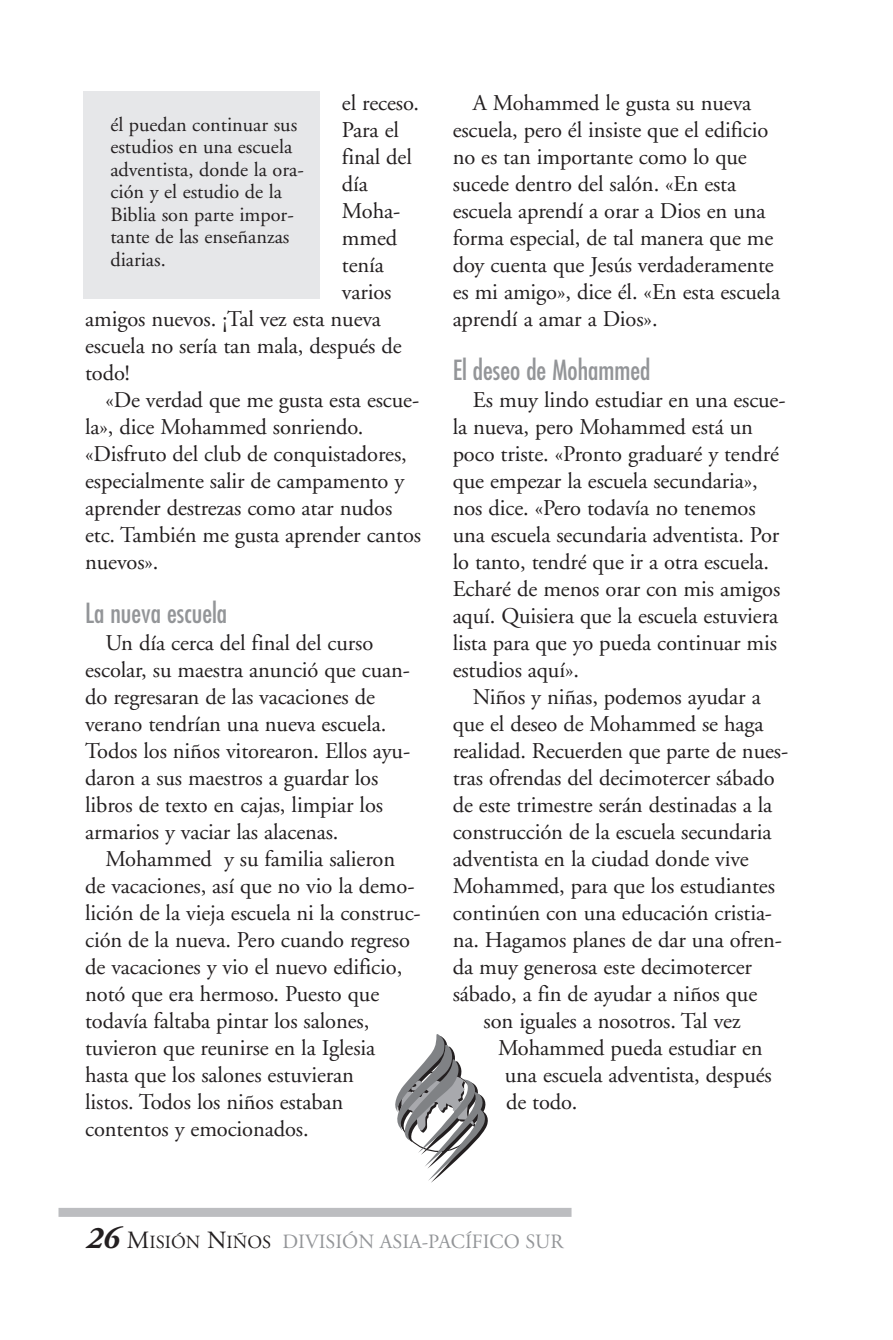
<style>
.page{position:relative;width:893px;height:1340px;background:#fff}
.page>*{position:absolute;margin:0;border:0;box-sizing:border-box;transform-origin:0 0}
.t1{font:condensed 27px "Futura";color:#939598}
.t2{font:22.5px/27px "Adobe Garamond";letter-spacing:-.005em;color:#231f20}
.t3{font:20.25px/22.5px "Adobe Garamond";color:#231f20}
.t4{font:20.25px "Adobe Garamond";color:#939598}
.s1{font-weight:700;font-style:italic;font-size:31.5px;color:#231f20}
.s2{font-size:24.75px;color:#231f20}
.s3{font-size:18.45px;color:#231f20}
</style>
<div class="page">
<div style="left:58px;top:1207px;width:513px;height:9px;background:#bcbdc0"></div>
<svg style="left:395px;top:1034px;width:93px;height:148px"></svg>
<div style="left:83px;top:91px;width:236px;height:208px;background:#e6e7e9"></div>
<p class="t2" style="left:342px;top:91px;width:79px">el receso.</p>
<p class="t2" style="left:342px;top:118px;width:59px">Para el</p>
<p class="t2" style="left:342px;top:145px;width:71px">final del</p>
<p class="t2" style="left:342px;top:172px;width:28px">día</p>
<p class="t2" style="left:342px;top:199px;width:60px">Moha-</p>
<p class="t2" style="left:342px;top:226px;width:57px">mmed</p>
<p class="t2" style="left:342px;top:253px;width:44px">tenía</p>
<p class="t2" style="left:342px;top:280px;width:51px">varios</p>
<p class="t2" style="left:85px;top:307px;width:297px">amigos nuevos. ¡Tal vez esta nueva</p>
<p class="t2" style="left:85px;top:334px;width:318px">escuela no sería tan mala, después de</p>
<p class="t2" style="left:85px;top:361px;width:46px">todo!</p>
<p class="t2" style="left:105px;top:388px;width:315px">«De verdad que me gusta esta escue-</p>
<p class="t2" style="left:85px;top:415px;width:280px">la», dice Mohammed sonriendo.</p>
<p class="t2" style="left:85px;top:442px;width:323px">«Disfruto del club de conquistadores,</p>
<p class="t2" style="left:85px;top:469px;width:321px">especialmente salir de campamento y</p>
<p class="t2" style="left:85px;top:496px;width:309px">aprender destrezas como atar nudos</p>
<p class="t2" style="left:85px;top:523px;width:337px">etc. También me gusta aprender cantos</p>
<p class="t2" style="left:85px;top:550px;width:75px">nuevos».</p>
<p class="t1" style="left:85px;top:600px;width:144px">La nueva escuela</p>
<p class="t2" style="left:85px;top:631px;width:327px;text-indent:20px">Un día cerca del final del curso escolar, su maestra anunció que cuan&shy;do regresaran de las vacaciones de verano tendrían una nueva escuela.<br>Todos los niños vitorearon. Ellos ayu&shy;daron a sus maestros a guardar los libros de texto en cajas, limpiar los armarios y vaciar las alacenas.</p>
<p class="t2" style="left:85px;top:847px;width:337px;text-indent:20px">Mohammed y su familia salieron de vacaciones, así que no vio la demo&shy;lición de la vieja escuela ni la construc&shy;ción de la nueva. Pero cuando regreso de vacaciones y vio el nuevo edificio, notó que era hermoso. Puesto que todavía faltaba pintar los salones, tuvieron que reunirse en la Iglesia hasta que los salones estuvieran<br>listos. Todos los niños estaban contentos y emocionados.</p>
<p class="t3" style="left:110px;top:115px;width:195px">él puedan continuar sus estudios en una escuela adventista, donde la ora&shy;ción y el estudio de la<br>Biblia son parte impor&shy;tante de las enseñanzas diarias.</p>
<p class="t2" style="left:453px;top:91px;width:329px;text-indent:20px">A Mohammed le gusta su nueva escuela, pero él insiste que el edificio no es tan importante como lo que sucede dentro del salón. «En esta escuela aprendí a orar a Dios en una forma especial, de tal manera que me doy cuenta que Jesús verdaderamente es mi amigo», dice él. «En esta escuela aprendí a amar a Dios».</p>
<p class="t1" style="left:453px;top:357px;width:199px">El deseo de Mohammed</p>
<p class="t2" style="left:453px;top:388px;width:334px;text-indent:20px">Es muy lindo estudiar en una escue&shy;la nueva, pero Mohammed está un poco triste. «Pronto graduaré y tendré que empezar la escuela secundaria», nos dice. «Pero todavía no tenemos una escuela secundaria adventista. Por lo tanto, tendré que ir a otra escuela.<br>Echaré de menos orar con mis amigos aquí. Quisiera que la escuela estuviera lista para que yo pueda continuar mis estudios aquí».</p>
<p class="t2" style="left:473px;top:685px;width:289px">Niños y niñas, podemos ayudar a</p>
<p class="t2" style="left:453px;top:712px;width:312px">que el deseo de Mohammed se haga</p>
<p class="t2" style="left:453px;top:739px;width:337px">realidad. Recuerden que parte de nues-</p>
<p class="t2" style="left:453px;top:766px;width:323px">tras ofrendas del decimotercer sábado</p>
<p class="t2" style="left:453px;top:793px;width:321px">de este trimestre serán destinadas a la</p>
<p class="t2" style="left:453px;top:820px;width:320px">construcción de la escuela secundaria</p>
<p class="t2" style="left:453px;top:847px;width:298px">adventista en la ciudad donde vive</p>
<p class="t2" style="left:453px;top:874px;width:324px">Mohammed, para que los estudiantes</p>
<p class="t2" style="left:453px;top:901px;width:321px">continúen con una educación cristia-</p>
<p class="t2" style="left:453px;top:928px;width:331px">na. Hagamos planes de dar una ofren-</p>
<p class="t2" style="left:453px;top:955px;width:301px">da muy generosa este decimotercer</p>
<p class="t2" style="left:453px;top:982px;width:306px">sábado, a fin de ayudar a niños que</p>
<p class="t2" style="left:484px;top:1009px;width:258px">son iguales a nosotros. Tal vez</p>
<p class="t2" style="left:498px;top:1036px;width:266px">Mohammed pueda estudiar en</p>
<p class="t2" style="left:505px;top:1063px;width:269px">una escuela adventista, después</p>
<p class="t2" style="left:506px;top:1090px;width:73px">de todo.</p>
<p class="t4" style="left:85px;top:1233px;width:480px"><span class="s1">26</span> <span class="s2">M</span><span class="s3">ISIÓN</span> <span class="s2">N</span><span class="s3">IÑOS</span> DIVISIÓN ASIA-PACÍFICO SUR</p>
</div>
